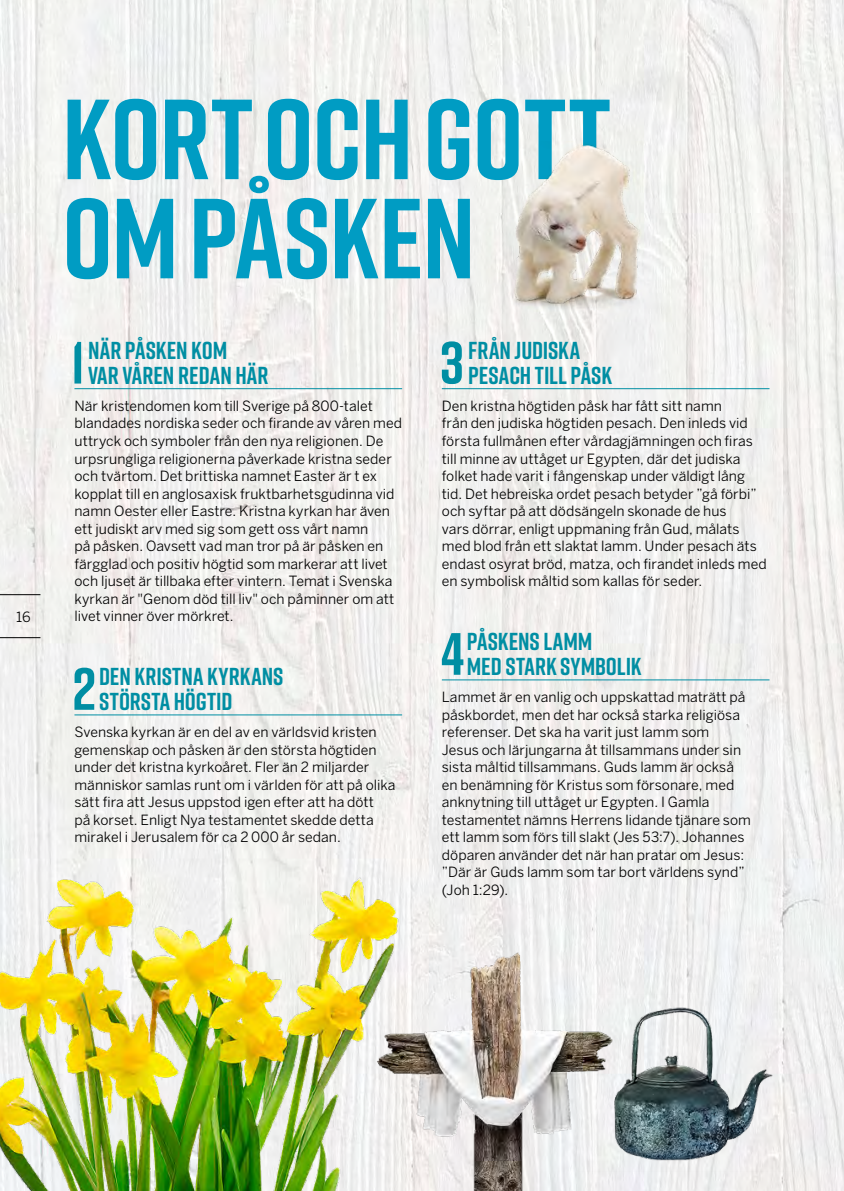
<style>
.page{position:relative;width:844px;height:1191px;background:#fff}
.page>*{position:absolute;margin:0;border:0;box-sizing:border-box;transform-origin:0 0}
.t1{font:700 113.58px/99px "Rift";letter-spacing:-.01em;color:#009cc3}
.t2{font:700 59.5px "Rift";color:#008ea3}
.t3{font:700 24.5px/24.5px "Rift";color:#008ea3}
.t4{font:14px/17.5px "Benton Sans";color:#000}
</style>
<div class="page">
<img style="left:0;top:0;width:843px;height:1191px">
<svg style="left:0;top:594px;width:41px;height:44px"></svg>
<hr style="left:74px;top:388px;width:328px;height:1px;background:#008ea3">
<hr style="left:74px;top:714px;width:328px;height:1px;background:#008ea3">
<hr style="left:441px;top:388px;width:328px;height:1px;background:#008ea3">
<hr style="left:441px;top:679px;width:328px;height:1px;background:#008ea3">
<img style="left:0;top:872px;width:402px;height:319px">
<img style="left:616px;top:995px;width:181px;height:176px">
<img style="left:370px;top:947px;width:246px;height:244px">
<img style="left:477px;top:141px;width:194px;height:181px">
<img style="left:495px;top:141px;width:158px;height:176px">
<p class="t4" style="left:16px;top:608px;width:16px">16</p>
<h1 class="t1" style="left:62px;top:88px;width:550px">KORT OCH GOTT<br>OM PÅSKEN</h1>
<h2 class="t2" style="left:71px;top:320px;width:16px">1</h2>
<h3 class="t3" style="left:88px;top:338px;width:182px">NÄR PÅSKEN KOM<br>VAR VÅREN REDAN HÄR</h3>
<p class="t4" style="left:74px;top:397px;width:329px">När kristendomen kom till Sverige på 800-talet blandades nordiska seder och firande av våren med uttryck och symboler från den nya religionen. De urpsrungliga religionerna påverkade kristna seder och tvärtom. Det brittiska namnet Easter är t ex kopplat till en anglosaxisk fruktbarhetsgudinna vid namn Oester eller Eastre. Kristna kyrkan har även ett judiskt arv med sig som gett oss vårt namn<br>på påsken. Oavsett vad man tror på är påsken en färgglad och positiv högtid som markerar att livet och ljuset är tillbaka efter vintern. Temat i Svenska kyrkan är "Genom död till liv" och påminner om att livet vinner över mörkret.</p>
<h2 class="t2" style="left:72px;top:646px;width:25px">2</h2>
<h3 class="t3" style="left:99px;top:664px;width:186px">DEN KRISTNA KYRKANS<br>STÖRSTA HÖGTID</h3>
<p class="t4" style="left:74px;top:723px;width:322px">Svenska kyrkan är en del av en världsvid kristen gemenskap och påsken är den största högtiden under det kristna kyrkoåret. Fler än 2 miljarder människor samlas runt om i världen för att på olika sätt fira att Jesus uppstod igen efter att ha dött<br>på korset. Enligt Nya testamentet skedde detta mirakel i Jerusalem för ca 2 000 år sedan.</p>
<h2 class="t2" style="left:440px;top:320px;width:25px">3</h2>
<h3 class="t3" style="left:468px;top:338px;width:145px">FRÅN JUDISKA<br>PESACH TILL PÅSK</h3>
<p class="t4" style="left:441px;top:397px;width:326px">Den kristna högtiden påsk har fått sitt namn<br>från den judiska högtiden pesach. Den inleds vid första fullmånen efter vårdagjämningen och firas till minne av uttåget ur Egypten, där det judiska folket hade varit i fångenskap under väldigt lång tid. Det hebreiska ordet pesach betyder ”gå förbi” och syftar på att dödsängeln skonade de hus<br>vars dörrar, enligt uppmaning från Gud, målats med blod från ett slaktat lamm. Under pesach äts endast osyrat bröd, matza, och firandet inleds med en symbolisk måltid som kallas för seder.</p>
<h2 class="t2" style="left:441px;top:611px;width:24px">4</h2>
<h3 class="t3" style="left:467px;top:629px;width:176px">PÅSKENS LAMM<br>MED STARK SYMBOLIK</h3>
<p class="t4" style="left:441px;top:688px;width:310px">Lammet är en vanlig och uppskattad maträtt på påskbordet, men det har också starka religiösa referenser. Det ska ha varit just lamm som<br>Jesus och lärjungarna åt tillsammans under sin sista måltid tillsammans. Guds lamm är också en benämning för Kristus som försonare, med anknytning till uttåget ur Egypten. I Gamla testamentet nämns Herrens lidande tjänare som ett lamm som förs till slakt (Jes 53:7). Johannes döparen använder det när han pratar om Jesus: ”Där är Guds lamm som tar bort världens synd” (Joh 1:29).</p>
</div>
